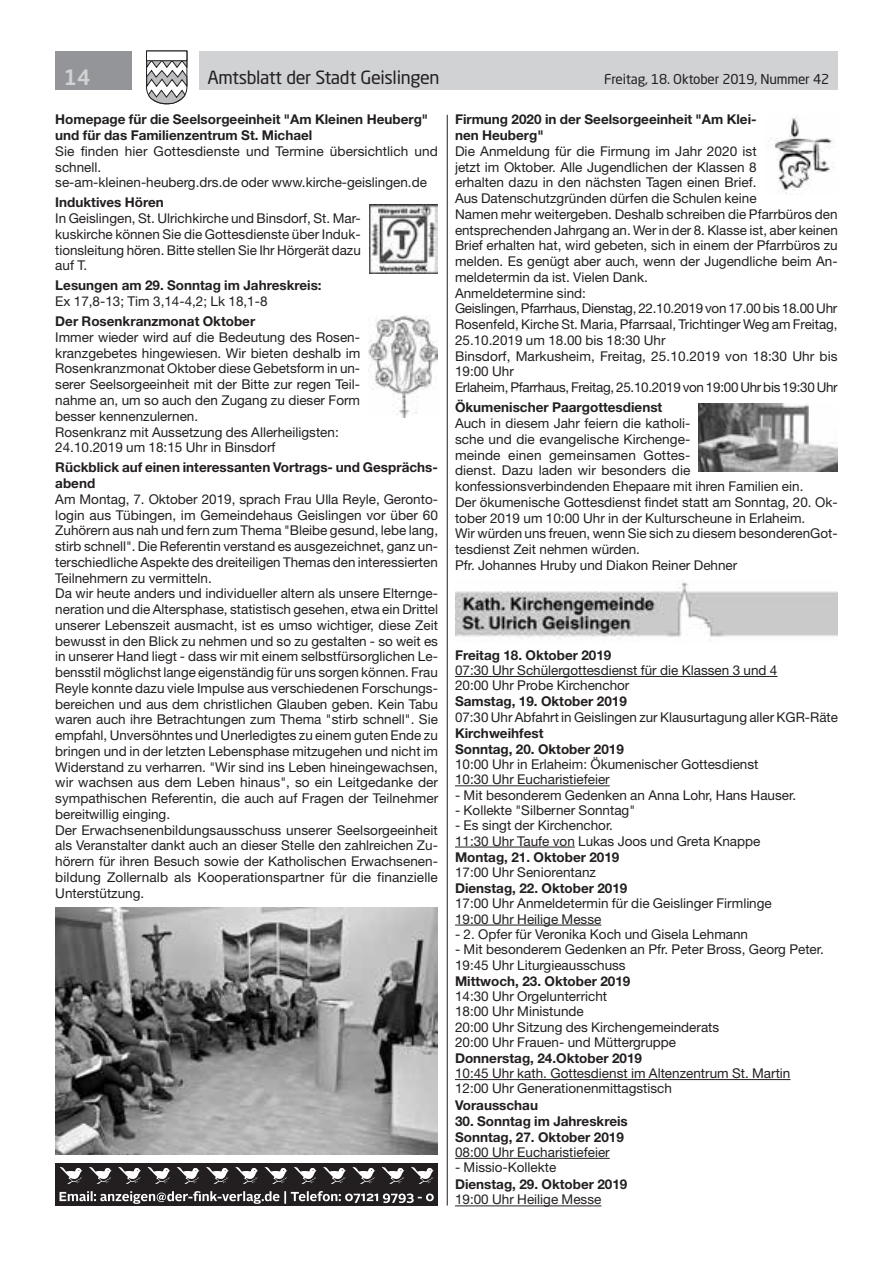
<style>
.page{position:relative;width:893px;height:1263px;background:#fff}
.page>*{position:absolute;margin:0;border:0;box-sizing:border-box;transform-origin:0 0}
.t1{font:500 21px "Neo Sans Std";color:#d1d2d4}
.t2{font:18px "Neo Sans Std";letter-spacing:-.02em;color:#231f20}
.t3{font:13.5px/15.8px "Helvetica Neue LT Std";color:#231f20}
.t4{font:700 13.5px/15.8px "Helvetica Neue LT Std";color:#231f20}
.t5{font:13.5px "Neo Sans Std";letter-spacing:-.015em;color:#231f20}
</style>
<div class="page">
<div style="left:199px;top:51px;width:639px;height:38px;background:#d1d2d4"></div>
<div style="left:55px;top:51px;width:77px;height:38px;background:#939598"></div>
<svg style="left:146px;top:50px;width:42px;height:55px"></svg>
<div style="left:146px;top:51px;width:41px;height:10px;background:#fff;border:1px solid #231f20"></div>
<hr style="left:447px;top:115px;width:1px;height:1090px;background:#231f20">
<hr style="left:455px;top:676px;width:322px;height:1px;background:#231f20">
<hr style="left:455px;top:785px;width:155px;height:1px;background:#231f20">
<hr style="left:455px;top:847px;width:120px;height:1px;background:#231f20">
<hr style="left:455px;top:925px;width:146px;height:1px;background:#231f20">
<hr style="left:455px;top:1079px;width:335px;height:1px;background:#231f20">
<hr style="left:455px;top:1158px;width:155px;height:1px;background:#231f20">
<hr style="left:455px;top:1205px;width:146px;height:1px;background:#231f20">
<img style="left:455px;top:582px;width:383px;height:59px">
<img style="left:369px;top:205px;width:69px;height:69px">
<img style="left:369px;top:315px;width:69px;height:102px">
<img style="left:765px;top:117px;width:70px;height:77px">
<img style="left:55px;top:907px;width:383px;height:247px">
<img style="left:699px;top:404px;width:139px;height:67px">
<div style="left:55px;top:1163px;width:383px;height:42px;background:#231f20"></div>
<svg style="left:60px;top:1191px;width:374px;height:13px"></svg>
<svg style="left:118px;top:1167px;width:23px;height:17px"></svg>
<svg style="left:89px;top:1167px;width:23px;height:17px"></svg>
<svg style="left:60px;top:1167px;width:22px;height:17px"></svg>
<svg style="left:206px;top:1167px;width:23px;height:17px"></svg>
<svg style="left:177px;top:1167px;width:22px;height:17px"></svg>
<svg style="left:147px;top:1167px;width:23px;height:17px"></svg>
<svg style="left:294px;top:1167px;width:23px;height:17px"></svg>
<svg style="left:264px;top:1167px;width:23px;height:17px"></svg>
<svg style="left:235px;top:1167px;width:23px;height:17px"></svg>
<svg style="left:382px;top:1167px;width:22px;height:17px"></svg>
<svg style="left:352px;top:1167px;width:23px;height:17px"></svg>
<svg style="left:323px;top:1167px;width:23px;height:17px"></svg>
<svg style="left:411px;top:1167px;width:23px;height:17px"></svg>
<h1 class="t1" style="left:64px;top:64px;width:28px">14</h1>
<h2 class="t2" style="left:207px;top:66px;width:234px">Amtsblatt der Stadt Geislingen</h2>
<p class="t5" style="left:604px;top:71px;width:226px">Freitag, 18. Oktober 2019, Nummer 42</p>
<p class="t4" style="left:55px;top:111px;width:374px">Homepage für die Seelsorgeeinheit "Am Kleinen Heuberg" und für das Familienzentrum St. Michael</p>
<p class="t3" style="left:55px;top:143px;width:384px">Sie finden hier Gottesdienste und Termine übersichtlich und schnell.<br>se-am-kleinen-heuberg.drs.de oder www.kirche-geislingen.de</p>
<p class="t4" style="left:55px;top:194px;width:110px">Induktives Hören</p>
<p class="t3" style="left:55px;top:210px;width:307px;text-align:justify">In Geislingen, St. Ulrichkirche und Binsdorf, St. Mar&shy;kuskirche können Sie die Gottesdienste über Induk&shy;tionsleitung hören. Bitte stellen Sie Ihr Hörgerät dazu auf T.</p>
<p class="t4" style="left:55px;top:277px;width:268px">Lesungen am 29. Sonntag im Jahreskreis:</p>
<p class="t3" style="left:55px;top:293px;width:214px">Ex 17,8-13; Tim 3,14-4,2; Lk 18,1-8</p>
<p class="t4" style="left:55px;top:313px;width:202px">Der Rosenkranzmonat Oktober</p>
<p class="t3" style="left:55px;top:329px;width:307px">Immer wieder wird auf die Bedeutung des Rosen&shy;kranzgebetes hingewiesen. Wir bieten deshalb im Rosenkranzmonat Oktober diese Gebetsform in un&shy;serer Seelsorgeeinheit mit der Bitte zur regen Teil&shy;nahme an, um so auch den Zugang zu dieser Form besser kennenzulernen.<br>Rosenkranz mit Aussetzung des Allerheiligsten:<br>24.10.2019 um 18:15 Uhr in Binsdorf</p>
<p class="t4" style="left:55px;top:459px;width:384px">Rückblick auf einen interessanten Vortrags- und Gesprächs&shy;abend</p>
<p class="t3" style="left:55px;top:491px;width:384px">Am Montag, 7. Oktober 2019, sprach Frau Ulla Reyle, Geronto&shy;login aus Tübingen, im Gemeindehaus Geislingen vor über 60<br>Zuhörern aus nah und fern zum Thema "Bleibe gesund, lebe lang, stirb schnell". Die Referentin verstand es ausgezeichnet, ganz un&shy;terschiedliche Aspekte des dreiteiligen Themas den interessierten Teilnehmern zu vermitteln.<br>Da wir heute anders und individueller altern als unsere Elternge&shy;neration und die Altersphase, statistisch gesehen, etwa ein Drittel unserer Lebenszeit ausmacht, ist es umso wichtiger, diese Zeit bewusst in den Blick zu nehmen und so zu gestalten - so weit es in unserer Hand liegt - dass wir mit einem selbstfürsorglichen Le&shy;bensstil möglichst lange eigenständig für uns sorgen können. Frau Reyle konnte dazu viele Impulse aus verschiedenen Forschungs&shy;bereichen und aus dem christlichen Glauben geben. Kein Tabu waren auch ihre Betrachtungen zum Thema "stirb schnell". Sie empfahl, Unversöhntes und Unerledigtes zu einem guten Ende zu bringen und in der letzten Lebensphase mitzugehen und nicht im Widerstand zu verharren. "Wir sind ins Leben hineingewachsen, wir wachsen aus dem Leben hinaus", so ein Leitgedanke der sympathischen Referentin, die auch auf Fragen der Teilnehmer bereitwillig einging.<br>Der Erwachsenenbildungsausschuss unserer Seelsorgeeinheit als Veranstalter dankt auch an dieser Stelle den zahlreichen Zu&shy;hörern für ihren Besuch sowie der Katholischen Erwachsenen&shy;bildung Zollernalb als Kooperationspartner für die finanzielle Unterstützung.</p>
<p class="t4" style="left:455px;top:111px;width:303px">Firmung 2020 in der Seelsorgeeinheit "Am Klei&shy;nen Heuberg"</p>
<p class="t3" style="left:455px;top:143px;width:384px">Die Anmeldung für die Firmung im Jahr 2020 ist<br>jetzt im Oktober. Alle Jugendlichen der Klassen 8<br>erhalten dazu in den nächsten Tagen einen Brief.<br>Aus Datenschutzgründen dürfen die Schulen keine<br>Namen mehr weitergeben. Deshalb schreiben die Pfarrbüros den entsprechenden Jahrgang an. Wer in der 8. Klasse ist, aber keinen Brief erhalten hat, wird gebeten, sich in einem der Pfarrbüros zu melden. Es genügt aber auch, wenn der Jugendliche beim An&shy;meldetermin da ist. Vielen Dank.<br>Anmeldetermine sind:<br>Geislingen, Pfarrhaus, Dienstag, 22.10.2019 von 17.00 bis 18.00 Uhr Rosenfeld, Kirche St. Maria, Pfarrsaal, Trichtinger Weg am Freitag, 25.10.2019 um 18.00 bis 18:30 Uhr<br>Binsdorf, Markusheim, Freitag, 25.10.2019 von 18:30 Uhr bis 19:00 Uhr<br>Erlaheim, Pfarrhaus, Freitag, 25.10.2019 von 19:00 Uhr bis 19:30 Uhr</p>
<p class="t4" style="left:455px;top:399px;width:209px">Ökumenischer Paargottesdienst</p>
<p class="t3" style="left:455px;top:415px;width:384px">Auch in diesem Jahr feiern die katholi-<br>sche und die evangelische Kirchenge-<br>meinde einen gemeinsamen Gottes-<br>dienst. Dazu laden wir besonders die konfessionsverbindenden Ehepaare mit ihren Familien ein.<br>Der ökumenische Gottesdienst findet statt am Sonntag, 20. Ok&shy;tober 2019 um 10:00 Uhr in der Kulturscheune in Erlaheim.<br>Wir würden uns freuen, wenn Sie sich zu diesem besonderenGot&shy;tesdienst Zeit nehmen würden.<br>Pfr. Johannes Hruby und Diakon Reiner Dehner</p>
<p class="t4" style="left:455px;top:647px;width:158px">Freitag 18. Oktober 2019</p>
<p class="t3" style="left:455px;top:662px;width:324px;line-height:15.3px">07:30 Uhr Schülergottesdienst für die Klassen 3 und 4<br>20:00 Uhr Probe Kirchenchor</p>
<p class="t4" style="left:455px;top:693px;width:173px">Samstag, 19. Oktober 2019</p>
<p class="t3" style="left:455px;top:709px;width:384px">07:30 Uhr Abfahrt in Geislingen zur Klausurtagung aller KGR-Räte</p>
<p class="t4" style="left:455px;top:725px;width:170px">Kirchweihfest<br>Sonntag, 20. Oktober 2019</p>
<p class="t3" style="left:455px;top:756px;width:305px;line-height:15.3px">10:00 Uhr in Erlaheim: Ökumenischer Gottesdienst<br>10:30 Uhr Eucharistiefeier</p>
<p class="t3" style="left:455px;top:787px;width:343px">- Mit besonderem Gedenken an Anna Lohr, Hans Hauser.</p>
<p class="t3" style="left:455px;top:802px;width:182px">- Kollekte "Silberner Sonntag"</p>
<p class="t3" style="left:455px;top:818px;width:307px;line-height:15.3px">- Es singt der Kirchenchor.<br>11:30 Uhr Taufe von Lukas Joos und Greta Knappe</p>
<p class="t4" style="left:455px;top:849px;width:166px">Montag, 21. Oktober 2019</p>
<p class="t3" style="left:455px;top:864px;width:143px">17:00 Uhr Seniorentanz</p>
<p class="t4" style="left:455px;top:880px;width:174px">Dienstag, 22. Oktober 2019</p>
<p class="t3" style="left:455px;top:896px;width:318px;line-height:15.3px">17:00 Uhr Anmeldetermin für die Geislinger Firmlinge<br>19:00 Uhr Heilige Messe</p>
<p class="t3" style="left:455px;top:926px;width:295px">- 2. Opfer für Veronika Koch und Gisela Lehmann</p>
<p class="t3" style="left:455px;top:942px;width:370px;line-height:15.3px">- Mit besonderem Gedenken an Pfr. Peter Bross, Georg Peter.<br>19:45 Uhr Liturgieausschuss</p>
<p class="t4" style="left:455px;top:973px;width:177px">Mittwoch, 23. Oktober 2019</p>
<p class="t3" style="left:455px;top:988px;width:266px;line-height:15.3px">14:30 Uhr Orgelunterricht<br>18:00 Uhr Ministunde<br>20:00 Uhr Sitzung des Kirchengemeinderats<br>20:00 Uhr Frauen- und Müttergruppe</p>
<p class="t4" style="left:455px;top:1050px;width:189px">Donnerstag, 24.Oktober 2019</p>
<p class="t3" style="left:455px;top:1065px;width:337px;line-height:15.3px">10:45 Uhr kath. Gottesdienst im Altenzentrum St. Martin<br>12:00 Uhr Generationenmittagstisch</p>
<p class="t4" style="left:455px;top:1096px;width:85px">Vorausschau</p>
<p class="t4" style="left:455px;top:1112px;width:174px">30. Sonntag im Jahreskreis<br>Sonntag, 27. Oktober 2019</p>
<p class="t3" style="left:455px;top:1144px;width:156px">08:00 Uhr Eucharistiefeier</p>
<p class="t3" style="left:455px;top:1159px;width:103px">- Missio-Kollekte</p>
<p class="t4" style="left:455px;top:1176px;width:174px">Dienstag, 29. Oktober 2019</p>
<p class="t3" style="left:455px;top:1191px;width:148px">19:00 Uhr Heilige Messe</p>
</div>
